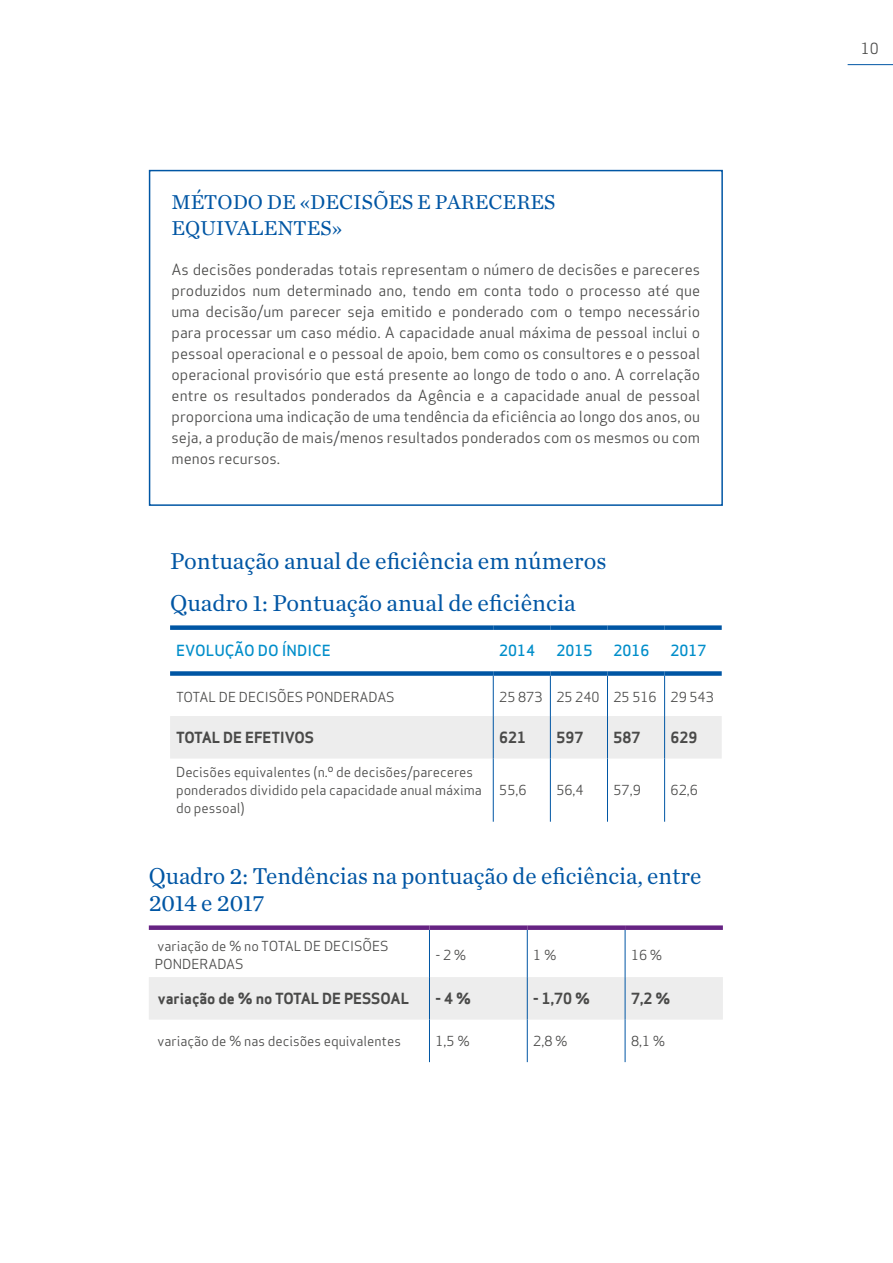
<style>
.page{position:relative;width:893px;height:1263px;background:#fff}
.page>*{position:absolute;margin:0;border:0;box-sizing:border-box;transform-origin:0 0}
.t1{font:24px/42px "Chronicle Text G1";color:#0056a4}
.t2{font:21px/25.5px "Chronicle Text G1";color:#0056a4}
.t3{font:15px/21px "Apex Sans";color:#4a4a49;text-align:justify}
.t4{font:700 15px "Apex Sans";color:#4a4a49}
.t5{font:500 15px "Apex Sans";color:#008eca}
.t6{font:13.5px/18px "Apex Sans";color:#4a4a49}
</style>
<div class="page">
<hr style="left:848px;top:64px;width:45px;height:1px;background:#0056a4">
<div style="left:170px;top:716px;width:552px;height:42px;background:#ededed"></div>
<div style="left:170px;top:625px;width:323px;height:5px;background:#0056a4"></div>
<div style="left:493px;top:625px;width:57px;height:5px;background:#0056a4"></div>
<div style="left:550px;top:625px;width:57px;height:5px;background:#0056a4"></div>
<div style="left:607px;top:625px;width:58px;height:5px;background:#0056a4"></div>
<div style="left:665px;top:625px;width:57px;height:5px;background:#0056a4"></div>
<div style="left:170px;top:671px;width:323px;height:5px;background:#0056a4"></div>
<div style="left:493px;top:671px;width:57px;height:5px;background:#0056a4"></div>
<div style="left:550px;top:671px;width:57px;height:5px;background:#0056a4"></div>
<div style="left:607px;top:671px;width:58px;height:5px;background:#0056a4"></div>
<div style="left:665px;top:671px;width:57px;height:5px;background:#0056a4"></div>
<hr style="left:493px;top:676px;width:1px;height:40px;background:#0056a4">
<hr style="left:550px;top:676px;width:1px;height:40px;background:#0056a4">
<hr style="left:607px;top:676px;width:1px;height:40px;background:#0056a4">
<hr style="left:664px;top:676px;width:1px;height:40px;background:#0056a4">
<hr style="left:493px;top:716px;width:1px;height:42px;background:#0056a4">
<hr style="left:550px;top:716px;width:1px;height:42px;background:#0056a4">
<hr style="left:607px;top:716px;width:1px;height:42px;background:#0056a4">
<hr style="left:664px;top:716px;width:1px;height:42px;background:#0056a4">
<hr style="left:493px;top:758px;width:1px;height:64px;background:#0056a4">
<hr style="left:550px;top:758px;width:1px;height:64px;background:#0056a4">
<hr style="left:607px;top:758px;width:1px;height:64px;background:#0056a4">
<hr style="left:664px;top:758px;width:1px;height:64px;background:#0056a4">
<div style="left:149px;top:977px;width:574px;height:42px;background:#ededed"></div>
<div style="left:149px;top:925px;width:280px;height:5px;background:#662383"></div>
<div style="left:429px;top:925px;width:98px;height:5px;background:#662383"></div>
<div style="left:527px;top:925px;width:98px;height:5px;background:#662383"></div>
<div style="left:625px;top:925px;width:98px;height:5px;background:#662383"></div>
<hr style="left:429px;top:930px;width:1px;height:47px;background:#0056a4">
<hr style="left:527px;top:930px;width:1px;height:47px;background:#0056a4">
<hr style="left:625px;top:930px;width:1px;height:47px;background:#0056a4">
<hr style="left:429px;top:977px;width:1px;height:42px;background:#0056a4">
<hr style="left:527px;top:977px;width:1px;height:42px;background:#0056a4">
<hr style="left:625px;top:977px;width:1px;height:42px;background:#0056a4">
<hr style="left:429px;top:1019px;width:1px;height:43px;background:#0056a4">
<hr style="left:527px;top:1019px;width:1px;height:43px;background:#0056a4">
<hr style="left:625px;top:1019px;width:1px;height:43px;background:#0056a4">
<div style="left:149px;top:170px;width:574px;height:336px;border:2px solid #0056a4"></div>
<h2 class="t2" style="left:172px;top:188px;width:385px">MÉTODO DE «DECISÕES E PARECERES<br>EQUIVALENTES»</h2>
<p class="t3" style="left:172px;top:257px;width:530px">As decisões ponderadas totais representam o número de decisões e pareceres produzidos num determinado ano, tendo em conta todo o processo até que uma decisão/um parecer seja emitido e ponderado com o tempo necessário para processar um caso médio. A capacidade anual máxima de pessoal inclui o pessoal operacional e o pessoal de apoio, bem como os consultores e o pessoal operacional provisório que está presente ao longo de todo o ano. A correlação entre os resultados ponderados da Agência e a capacidade anual de pessoal proporciona uma indicação de uma tendência da eficiência ao longo dos anos, ou seja, a produção de mais/menos resultados ponderados com os mesmos ou com menos recursos.</p>
<h1 class="t1" style="left:170px;top:538px;width:438px">Pontuação anual de eficiência em números<br>Quadro 1: Pontuação anual de eficiência</h1>
<p class="t5" style="left:176px;top:637px;width:156px">EVOLUÇÃO DO ÍNDICE</p>
<p class="t5" style="left:499px;top:637px;width:37px">2014</p>
<p class="t5" style="left:556px;top:637px;width:37px">2015</p>
<p class="t5" style="left:613px;top:637px;width:37px">2016</p>
<p class="t5" style="left:671px;top:637px;width:37px">2017</p>
<p class="t6" style="left:176px;top:687px;width:220px">TOTAL DE DECISÕES PONDERADAS</p>
<p class="t6" style="left:499px;top:687px;width:216px">25 873 25 240 25 516 29 543</p>
<p class="t4" style="left:176px;top:728px;width:140px">TOTAL DE EFETIVOS</p>
<p class="t4" style="left:499px;top:728px;width:28px">621</p>
<p class="t4" style="left:556px;top:728px;width:28px">597</p>
<p class="t4" style="left:613px;top:728px;width:28px">587</p>
<p class="t4" style="left:671px;top:728px;width:28px">629</p>
<p class="t6" style="left:176px;top:762px;width:307px">Decisões equivalentes (n.º de decisões/pareceres ponderados dividido pela capacidade anual máxima do pessoal)</p>
<p class="t6" style="left:499px;top:780px;width:29px">55,6</p>
<p class="t6" style="left:556px;top:780px;width:29px">56,4</p>
<p class="t6" style="left:613px;top:780px;width:29px">57,9</p>
<p class="t6" style="left:671px;top:780px;width:29px">62,6</p>
<h1 class="t1" style="left:149px;top:861px;width:554px;line-height:27px">Quadro 2: Tendências na pontuação de eficiência, entre<br>2014 e 2017</h1>
<p class="t6" style="left:155px;top:935px;width:235px">variação de % no TOTAL DE DECISÕES<br>PONDERADAS</p>
<p class="t6" style="left:435px;top:944px;width:32px">- 2 %</p>
<p class="t6" style="left:533px;top:944px;width:25px">1 %</p>
<p class="t6" style="left:631px;top:944px;width:33px">16 %</p>
<p class="t4" style="left:158px;top:989px;width:253px">variação de % no TOTAL DE PESSOAL</p>
<p class="t4" style="left:435px;top:989px;width:37px">- 4 %</p>
<p class="t4" style="left:533px;top:989px;width:58px">- 1,70 %</p>
<p class="t4" style="left:631px;top:989px;width:41px">7,2 %</p>
<p class="t6" style="left:158px;top:1031px;width:245px">variação de % nas decisões equivalentes</p>
<p class="t6" style="left:435px;top:1031px;width:36px">1,5 %</p>
<p class="t6" style="left:533px;top:1031px;width:36px">2,8 %</p>
<p class="t6" style="left:631px;top:1031px;width:36px">8,1 %</p>
<p class="t3" style="left:861px;top:36px;width:19px">10</p>
</div>
